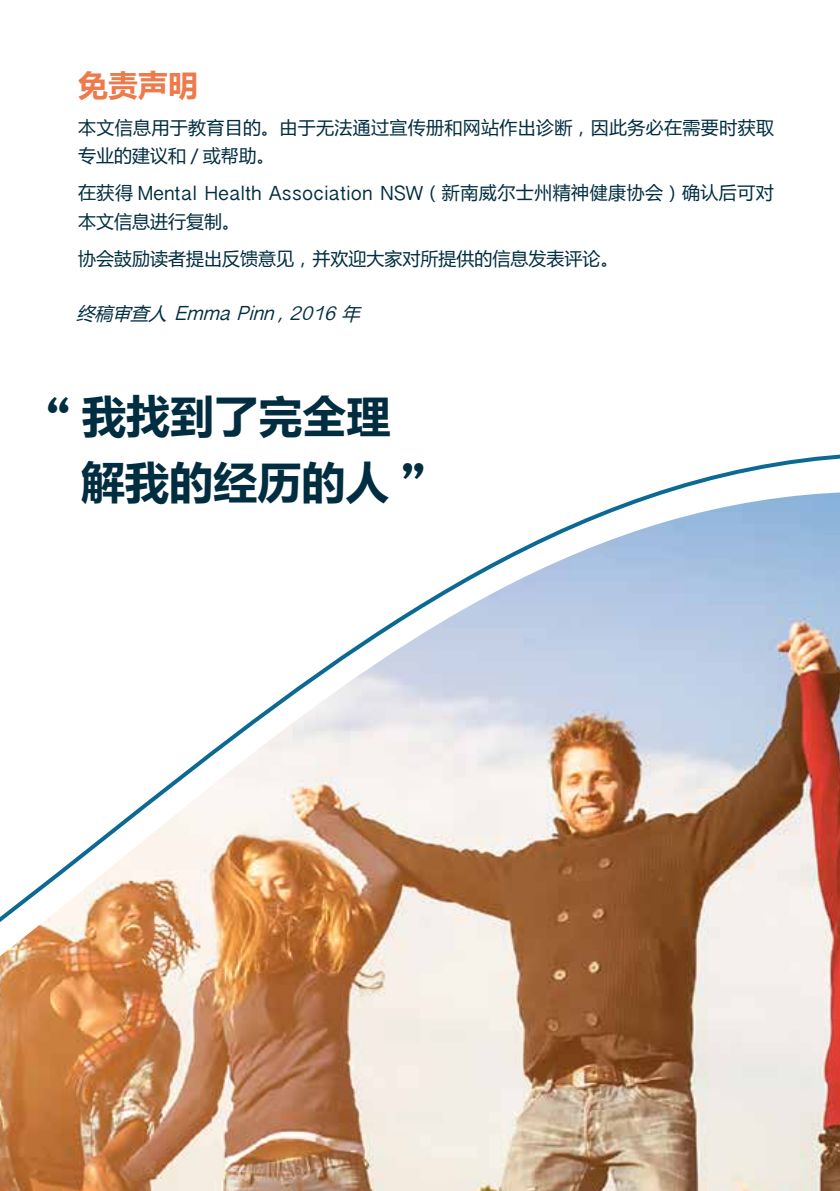
<style>
.page{position:relative;width:840px;height:1191px;background:#fff}
.page>*{position:absolute;margin:0;border:0;box-sizing:border-box;transform-origin:0 0}
.t1{font:700 44px/66px "Microsoft Ya Hei UI";color:#002d40}
.t2{font:700 30px "Microsoft Ya Hei UI";color:#ee794b}
.t3{font:18px/28.8px "Microsoft Ya Hei UI";letter-spacing:.02em;color:#002d40}
.t4{font:18px "Bangla Sangam MN";color:#002d40}
.t5{font:18px/36.8px "Microsoft Ya Hei UI";color:#002d40}
.t6{font:italic 18px "Bangla Sangam MN";color:#002d40}
.s1{font-family:"Microsoft Ya Hei UI"}
.s2{font-family:"League Spartan"}
</style>
<div class="page">
<img style="left:0;top:492px;width:839px;height:699px">
<h2 class="t2" style="left:78px;top:64px;width:121px">免责声明</h2>
<p class="t3" style="left:78px;top:112px;width:697px">本文信息用于教育目的。由于无法通过宣传册和网站作出诊断，因此务必在需要时获取专业的建议和 / 或帮助。</p>
<p class="t4" style="left:78px;top:180px;width:697px"><span class="s1">在获得</span> Mental Health Association NSW<span class="s1">（新南威尔士州精神健康协会）确认后可对</span></p>
<p class="t5" style="left:78px;top:203px;width:541px">本文信息进行复制。<br>协会鼓励读者提出反馈意见，并欢迎大家对所提供的信息发表评论。</p>
<p class="t6" style="left:76px;top:301px;width:291px"><span class="s1">终稿审查人</span> EmmaPinn<span class="s1">，</span>2016<span class="s1">年</span></p>
<h1 class="t1" style="left:81px;top:381px;width:344px;text-indent:-34px"><span class="s2">“</span> 我找到了完全理解我的经历的人 <span class="s2">”</span></h1>
</div>
